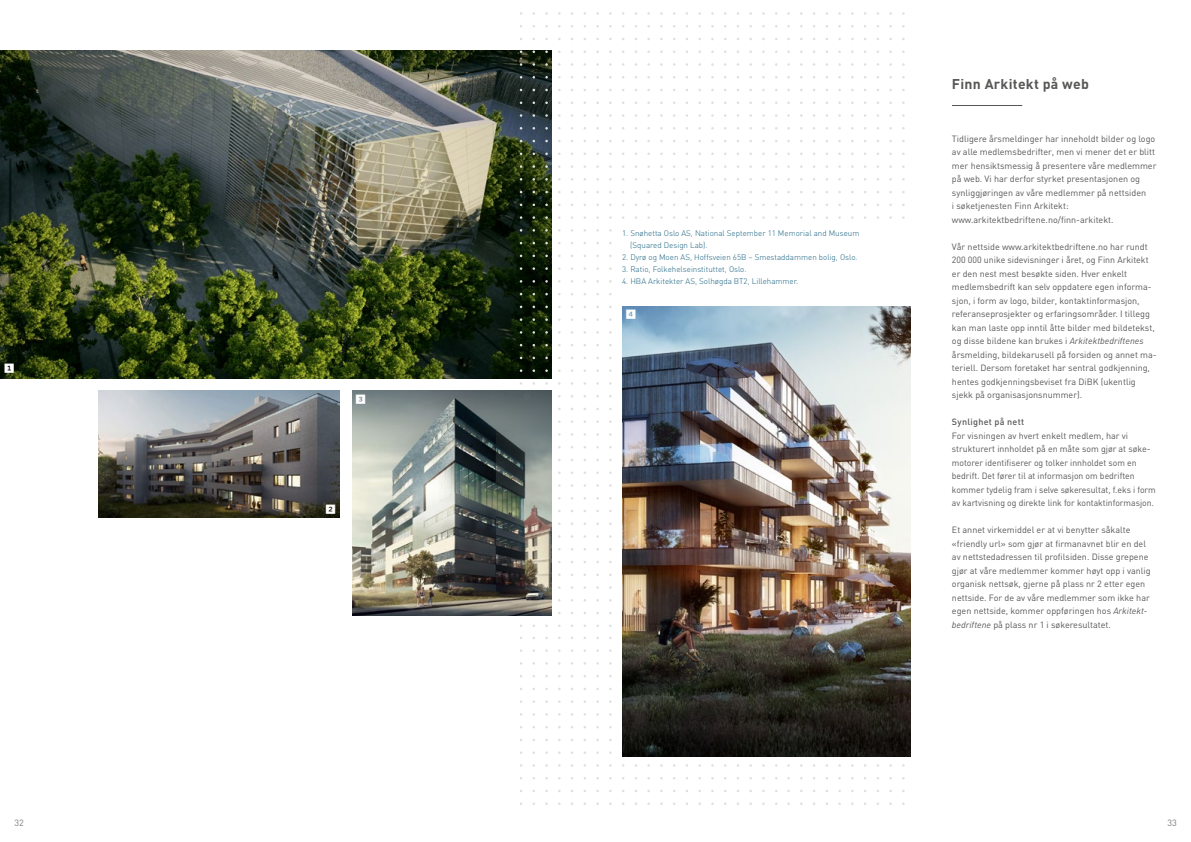
<style>
.page{position:relative;width:1191px;height:842px;background:#fff}
.page>*{position:absolute;margin:0;border:0;box-sizing:border-box;transform-origin:0 0}
.t1{font:700 14px "DIN";letter-spacing:.02em;color:#575756}
.t2{font:11px "Whitney Index Black Sq Bd";color:#fff}
.t3{font:9px/13.5px "DIN";color:#575756}
.t4{font:500 9px "DIN";letter-spacing:.03em;color:#575756}
.t5{font:9px "DIN";color:#7c7b7b}
.t6{font:300 8px/12px "DIN";color:#16607e}
.s1{font-style:italic}
</style>
<div class="page">
<img style="left:98px;top:390px;width:241px;height:127px">
<img style="left:0;top:50px;width:551px;height:328px">
<hr style="left:952px;top:105px;width:70px;height:1px;background:#575756">
<img style="left:352px;top:390px;width:199px;height:225px">
<img style="left:622px;top:306px;width:288px;height:450px">
<p class="t2" style="left:4px;top:363px;width:12px">1</p>
<p class="t2" style="left:355px;top:394px;width:12px">3</p>
<p class="t2" style="left:325px;top:504px;width:12px">2</p>
<p class="t6" style="left:630px;top:227px;width:231px;text-indent:-8px">1. Snøhetta Oslo AS, National September 11 Memorial and Museum (Squared Design Lab).</p>
<p class="t6" style="left:622px;top:251px;width:237px">2. Dyrø og Moen AS, Hoffsveien 65B – Smestaddammen bolig, Oslo.</p>
<p class="t6" style="left:622px;top:263px;width:126px">3. Ratio, Folkehelseinstituttet, Oslo.</p>
<p class="t6" style="left:622px;top:275px;width:178px">4. HBA Arkitekter AS, Solhøgda BT2, Lillehammer.</p>
<p class="t2" style="left:625px;top:309px;width:12px">4</p>
<h1 class="t1" style="left:952px;top:75px;width:138px">Finn Arkitekt på web</h1>
<p class="t3" style="left:952px;top:131px;width:206px">Tidligere årsmeldinger har inneholdt bilder og logo av alle medlemsbedrifter, men vi mener det er blitt mer hensiktsmessig å presentere våre medlemmer på web. Vi har derfor styrket presentasjonen og synliggjøringen av våre medlemmer på nettsiden<br>i søketjenesten Finn Arkitekt: www.arkitektbedriftene.no/finn-arkitekt.</p>
<p class="t3" style="left:952px;top:239px;width:206px">Vår nettside www.arkitektbedriftene.no har rundt 200 000 unike sidevisninger i året, og Finn Arkitekt er den nest mest besøkte siden. Hver enkelt medlemsbedrift kan selv oppdatere egen informa&shy;sjon, i form av logo, bilder, kontaktinformasjon, referanseprosjekter og erfaringsområder. I tillegg kan man laste opp inntil åtte bilder med bildetekst, og disse bildene kan brukes i <span class="s1">Arkitektbedriftenes </span>årsmelding, bildekarusell på forsiden og annet ma&shy;teriell. Dersom foretaket har sentral godkjenning, hentes godkjenningsbeviset fra DiBK (ukentlig sjekk på organisasjonsnummer).</p>
<p class="t4" style="left:952px;top:416px;width:74px">Synlighet på nett</p>
<p class="t3" style="left:952px;top:428px;width:205px">For visningen av hvert enkelt medlem, har vi strukturert innholdet på en måte som gjør at søke-- motorer identifiserer og tolker innholdet som en bedrift. Det fører til at informasjon om bedriften kommer tydelig fram i selve søkeresultat, f.eks i form av kartvisning og direkte link for kontaktinformasjon.</p>
<p class="t3" style="left:952px;top:523px;width:200px">Et annet virkemiddel er at vi benytter såkalte «friendly url» som gjør at firmanavnet blir en del av nettstedadressen til profilsiden. Disse grepene gjør at våre medlemmer kommer høyt opp i vanlig organisk nettsøk, gjerne på plass nr 2 etter egen nettside. For de av våre medlemmer som ikke har egen nettside, kommer oppføringen hos <span class="s1">Arkitekt&shy;bedriftene</span> på plass nr 1 i søkeresultatet.</p>
<p class="t5" style="left:14px;top:817px;width:11px">32</p>
<p class="t5" style="left:1167px;top:817px;width:11px">33</p>
</div>
